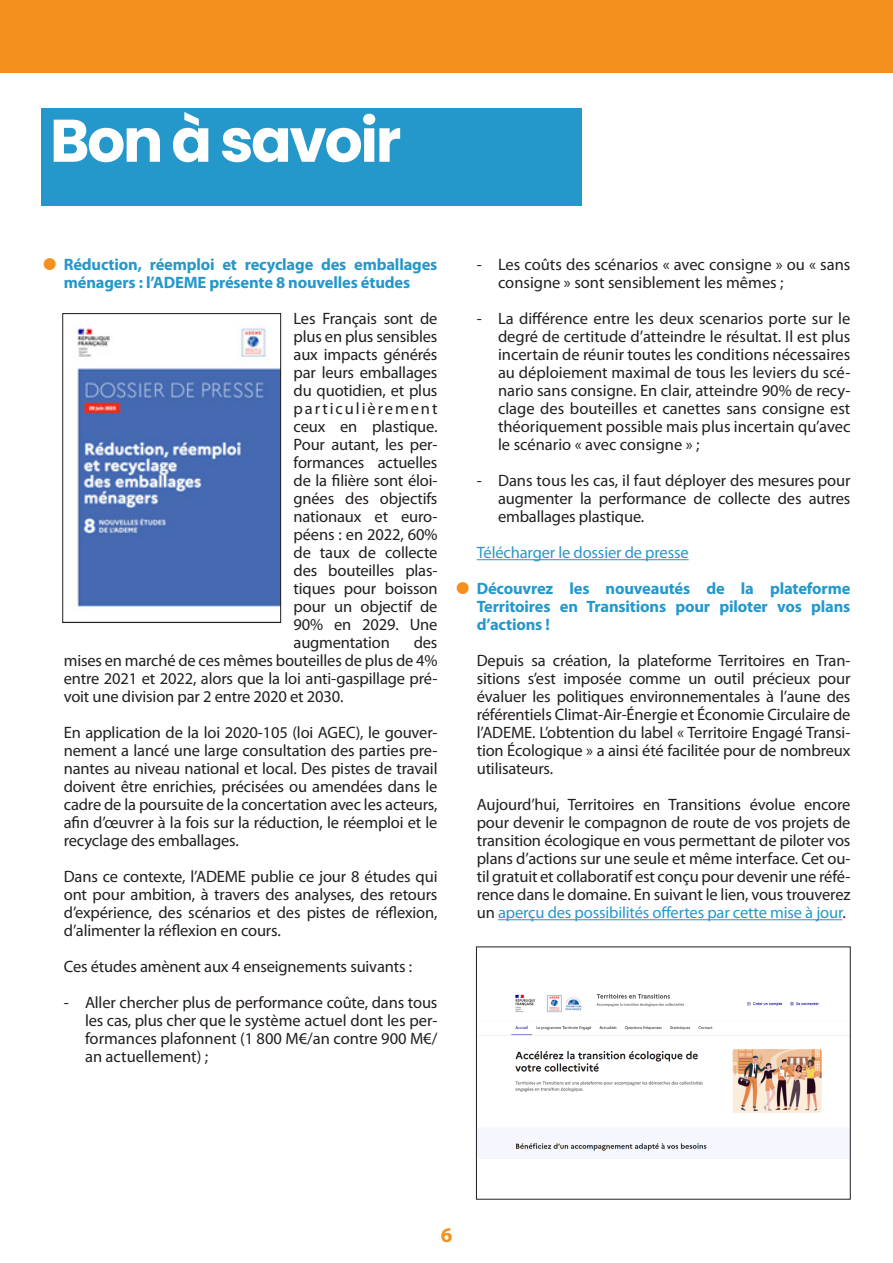
<style>
.page{position:relative;width:893px;height:1263px;background:#fff}
.page>*{position:absolute;margin:0;border:0;box-sizing:border-box;transform-origin:0 0}
.t1{font:700 60px "Poppins";letter-spacing:-.04em;color:#fff}
.t2{font:700 21px "Myriad Pro";color:#f4901d}
.t3{font:16.5px/18px "Myriad Pro";letter-spacing:-.01em;color:#231f20;text-align:justify}
.t4{font:700 16.5px/18px "Myriad Pro";letter-spacing:-.01em;color:#2498cb}
.t5{font:16.5px "Myriad Pro";letter-spacing:-.01em;color:#2498cb}
.s1{color:#2498cb}
</style>
<div class="page">
<div style="left:0;top:0;width:893px;height:72px;background:#f4901d"></div>
<div style="left:41px;top:108px;width:540px;height:98px;background:#2498cb"></div>
<hr style="left:477px;top:559px;width:212px;height:1px;background:#2498cb">
<hr style="left:498px;top:919px;width:344px;height:1px;background:#2498cb">
<img style="left:77px;top:327px;width:202px;height:280px">
<div style="left:63px;top:313px;width:218px;height:310px;border:1px solid #231f20"></div>
<img style="left:478px;top:993px;width:370px;height:158px">
<p class="t1" style="left:50px;top:106px;width:353px">Bon à savoir</p>
<p class="t4" style="left:64px;top:255px;width:375px">Réduction, réemploi et recyclage des emballages ménagers : l’ADEME présente 8 nouvelles études</p>
<p class="t3" style="left:294px;top:309px;width:145px">Les Français sont de plus en plus sensibles aux impacts générés par leurs emballages du quotidien, et plus particulièrement ceux en plastique.<br>Pour autant, les per&shy;formances actuelles de la filière sont éloi&shy;gnées des objectifs nationaux et euro&shy;péens : en 2022, 60% de taux de collecte des bouteilles plas&shy;tiques pour boisson pour un objectif de 90% en 2029. Une augmentation</p>
<p class="t3" style="left:64px;top:633px;width:375px;text-indent:350px">des mises en marché de ces mêmes bouteilles de plus de 4% entre 2021 et 2022, alors que la loi anti-gaspillage pré&shy;voit une division par 2 entre 2020 et 2030.</p>
<p class="t3" style="left:64px;top:723px;width:375px">En application de la loi 2020-105 (loi AGEC), le gouver&shy;nement a lancé une large consultation des parties pre&shy;nantes au niveau national et local. Des pistes de travail doivent être enrichies, précisées ou amendées dans le cadre de la poursuite de la concertation avec les acteurs, afin d’œuvrer à la fois sur la réduction, le réemploi et le recyclage des emballages.</p>
<p class="t3" style="left:64px;top:867px;width:375px">Dans ce contexte, l’ADEME publie ce jour 8 études qui ont pour ambition, à travers des analyses, des retours d’expérience, des scénarios et des pistes de réflexion, d’alimenter la réflexion en cours.</p>
<p class="t3" style="left:64px;top:957px;width:350px">Ces études amènent aux 4 enseignements suivants :</p>
<p class="t3" style="left:85px;top:993px;width:354px;text-indent:-21px">- Aller chercher plus de performance coûte, dans tous les cas, plus cher que le système actuel dont les per&shy;formances plafonnent (1 800 M€/an contre 900 M€/ an actuellement) ;</p>
<p class="t3" style="left:498px;top:255px;width:354px;text-indent:-21px">- Les coûts des scénarios « avec consigne » ou « sans consigne » sont sensiblement les mêmes ;</p>
<p class="t3" style="left:498px;top:309px;width:354px;text-indent:-21px">- La différence entre les deux scenarios porte sur le degré de certitude d’atteindre le résultat. Il est plus incertain de réunir toutes les conditions nécessaires au déploiement maximal de tous les leviers du scé&shy;nario sans consigne. En clair, atteindre 90% de recy&shy;clage des bouteilles et canettes sans consigne est théoriquement possible mais plus incertain qu’avec le scénario « avec consigne » ;</p>
<p class="t3" style="left:498px;top:471px;width:354px;text-indent:-21px">- Dans tous les cas, il faut déployer des mesures pour augmenter la performance de collecte des autres emballages plastique.</p>
<p class="t5" style="left:477px;top:542px;width:213px">Télécharger le dossier de presse</p>
<p class="t4" style="left:477px;top:579px;width:375px;text-align:justify">Découvrez les nouveautés de la plateforme Territoires en Transitions pour piloter vos plans d’actions !</p>
<p class="t3" style="left:477px;top:651px;width:375px">Depuis sa création, la plateforme Territoires en Tran&shy;sitions s’est imposée comme un outil précieux pour évaluer les politiques environnementales à l’aune des référentiels Climat-Air-Énergie et Économie Circulaire de l’ADEME. L’obtention du label « Territoire Engagé Transi&shy;tion Écologique » a ainsi été facilitée pour de nombreux utilisateurs.</p>
<p class="t3" style="left:477px;top:795px;width:375px">Aujourd’hui, Territoires en Transitions évolue encore pour devenir le compagnon de route de vos projets de transition écologique en vous permettant de piloter vos plans d’actions sur une seule et même interface. Cet ou&shy;til gratuit et collaboratif est conçu pour devenir une réfé&shy;rence dans le domaine. En suivant le lien, vous trouverez un <span class="s1">aperçu des possibilités offertes par cette mise à jour</span>.</p>
<p class="t2" style="left:441px;top:1221px;width:13px">6</p>
</div>
